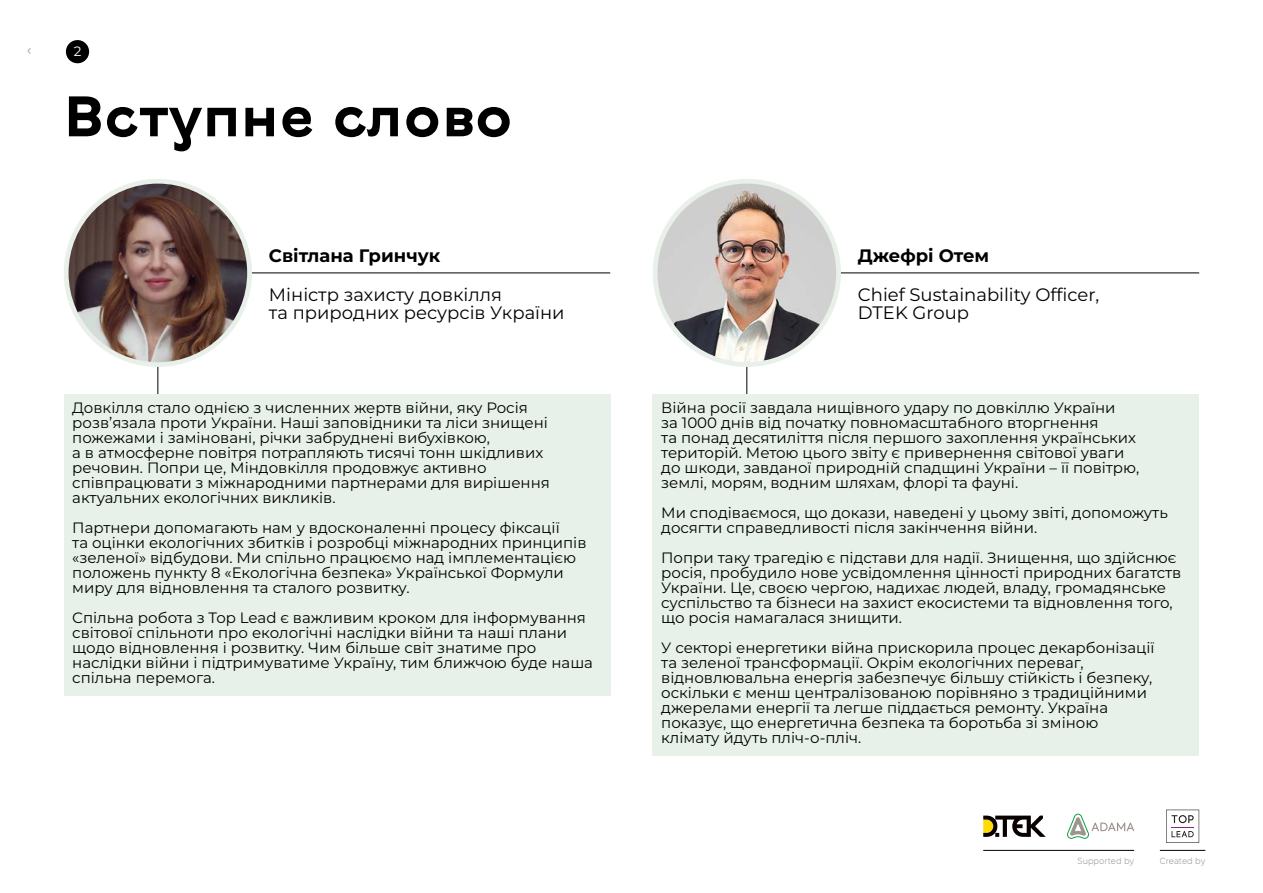
<style>
.page{position:relative;width:1263px;height:893px;background:#fff}
.page>*{position:absolute;margin:0;border:0;box-sizing:border-box;transform-origin:0 0}
.t1{font:700 57px "Vinnytsia Sans";letter-spacing:.01em;color:#000}
.t2{font:18px/18px "Montserrat";color:#000}
.t3{font:700 18px "Montserrat";color:#000}
.t4{font:15px/15px "Montserrat";color:#000}
.t5{font:15px "Montserrat";color:#9d9d9c}
.t6{font:13.5px "Montserrat";color:#fff}
.t7{font:300 9px "Mac Paw Fixel Text";color:#9d9d9c}
</style>
<div class="page">
<hr style="left:157px;top:362px;width:1px;height:52px;background:#000">
<hr style="left:746px;top:362px;width:1px;height:52px;background:#000">
<div style="left:64px;top:395px;width:546px;height:121px;background:#e8f1e9"></div>
<div style="left:64px;top:515px;width:546px;height:91px;background:#e8f1e9"></div>
<div style="left:64px;top:605px;width:546px;height:91px;background:#e8f1e9"></div>
<div style="left:653px;top:395px;width:546px;height:106px;background:#e8f1e9"></div>
<div style="left:653px;top:500px;width:546px;height:46px;background:#e8f1e9"></div>
<div style="left:653px;top:545px;width:546px;height:91px;background:#e8f1e9"></div>
<div style="left:653px;top:635px;width:546px;height:121px;background:#e8f1e9"></div>
<hr style="left:841px;top:273px;width:358px;height:1px;background:#000">
<hr style="left:252px;top:273px;width:358px;height:1px;background:#000">
<div style="left:653px;top:179px;width:188px;height:188px;background:#e8f0e9;border-radius:50%"></div>
<div style="left:64px;top:179px;width:188px;height:188px;background:#e8f0e9;border-radius:50%"></div>
<img style="left:69px;top:184px;width:178px;height:178px;border-radius:89px">
<img style="left:657px;top:184px;width:179px;height:178px;border-radius:89px">
<div style="left:66px;top:40px;width:23px;height:23px;background:#000;border-radius:50%"></div>
<hr style="left:983px;top:850px;width:151px;height:1px;background:#000">
<hr style="left:1160px;top:850px;width:45px;height:1px;background:#000">
<svg style="left:1166px;top:810px;width:33px;height:33px"></svg>
<svg style="left:1067px;top:814px;width:67px;height:25px"></svg>
<svg style="left:983px;top:816px;width:63px;height:21px"></svg>
<p class="t5" style="left:27px;top:41px;width:6px">‹</p>
<p class="t6" style="left:74px;top:42px;width:9px">2</p>
<h1 class="t1" style="left:64px;top:77px;width:451px">Вступне слово</h1>
<p class="t3" style="left:269px;top:243px;width:173px">Світлана Гринчук</p>
<p class="t3" style="left:858px;top:243px;width:133px">Джефрі Отем</p>
<p class="t2" style="left:269px;top:285px;width:297px">Міністр захисту довкілля<br>та природних ресурсів України</p>
<p class="t2" style="left:858px;top:285px;width:243px">Chief Sustainability Officer,<br>DTEK Group</p>
<p class="t4" style="left:72px;top:400px;width:479px">Довкілля стало однією з численних жертв війни, яку Росія розв’язала проти України. Наші заповідники та ліси знищені пожежами і заміновані, річки забруднені вибухівкою,<br>а в атмосферне повітря потрапляють тисячі тонн шкідливих речовин. Попри це, Міндовкілля продовжує активно співпрацювати з міжнародними партнерами для вирішення актуальних екологічних викликів.</p>
<p class="t4" style="left:72px;top:520px;width:516px">Партнери допомагають нам у вдосконаленні процесу фіксації<br>та оцінки екологічних збитків і розробці міжнародних принципів «зеленої» відбудови. Ми спільно працюємо над імплементацією положень пункту 8 «Екологічна безпека» Української Формули миру для відновлення та сталого розвитку.</p>
<p class="t4" style="left:72px;top:610px;width:522px">Спільна робота з Top Lead є важливим кроком для інформування світової спільноти про екологічні наслідки війни та наші плани щодо відновлення і розвитку. Чим більше світ знатиме про наслідки війни і підтримуватиме Україну, тим ближчою буде наша спільна перемога.</p>
<p class="t4" style="left:661px;top:400px;width:479px">Війна росії завдала нищівного удару по довкіллю України<br>за 1000 днів від початку повномасштабного вторгнення<br>та понад десятиліття після першого захоплення українських територій. Метою цього звіту є привернення світової уваги до шкоди, завданої природній спадщині України – її повітрю, землі, морям, водним шляхам, флорі та фауні.</p>
<p class="t4" style="left:661px;top:505px;width:508px">Ми сподіваємося, що докази, наведені у цьому звіті, допоможуть досягти справедливості після закінчення війни.</p>
<p class="t4" style="left:661px;top:550px;width:521px">Попри таку трагедію є підстави для надії. Знищення, що здійснює росія, пробудило нове усвідомлення цінності природних багатств України. Це, своєю чергою, надихає людей, владу, громадянське суспільство та бізнеси на захист екосистеми та відновлення того, що росія намагалася знищити.</p>
<p class="t4" style="left:661px;top:640px;width:495px">У секторі енергетики війна прискорила процес декарбонізації та зеленої трансформації. Окрім екологічних переваг, відновлювальна енергія забезпечує більшу стійкість і безпеку, оскільки є менш централізованою порівняно з традиційними джерелами енергії та легше піддається ремонту. Україна показує, що енергетична безпека та боротьба зі зміною клімату йдуть пліч-о-пліч.</p>
<p class="t7" style="left:1077px;top:855px;width:58px">Supported by</p>
<p class="t7" style="left:1160px;top:855px;width:47px">Created by</p>
</div>
